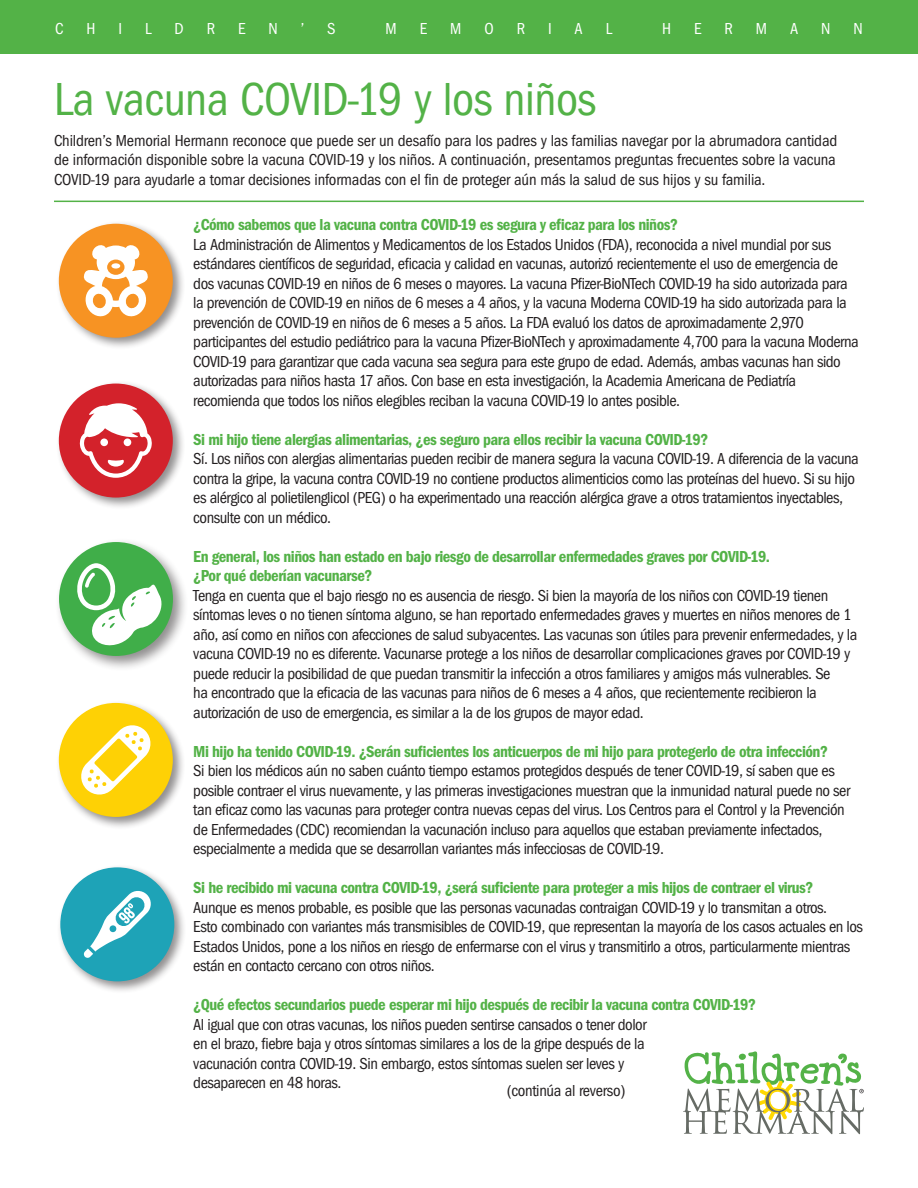
<style>
.page{position:relative;width:918px;height:1188px;background:#fff}
.page>*{position:absolute;margin:0;border:0;box-sizing:border-box;transform-origin:0 0}
.t1{font:48px "Franklin Got Cd ITC";letter-spacing:-.01em;color:#53b247}
.t2{font:16.5px/19.5px "Franklin Got Cd ITC";letter-spacing:-.03em;color:#231f20}
.t3{font:600 16.5px "Franklin Got Cd ITC";letter-spacing:-.03em;color:#53b247}
.t4{font:16.5px "Franklin Got Cd ITC";color:#fff}
</style>
<div class="page">
<div style="left:0;top:0;width:918px;height:54px;background:#53b247"></div>
<svg style="left:683px;top:1051px;width:181px;height:83px"></svg>
<hr style="left:54px;top:201px;width:810px;height:1px;background:#53b247">
<div style="left:57px;top:864px;width:130px;height:130px;background:#231f20;opacity:.5"></div>
<div style="left:60px;top:867px;width:114px;height:114px;background:#1ea3b7;border-radius:50%"></div>
<svg style="left:84px;top:891px;width:67px;height:67px"></svg>
<div style="left:55px;top:700px;width:131px;height:130px;background:#231f20;opacity:.5"></div>
<div style="left:59px;top:703px;width:114px;height:114px;background:#fed105;border-radius:50%"></div>
<svg style="left:81px;top:725px;width:70px;height:70px"></svg>
<div style="left:55px;top:380px;width:131px;height:130px;background:#231f20;opacity:.5"></div>
<div style="left:59px;top:384px;width:114px;height:114px;background:#d3222b;border-radius:50%"></div>
<svg style="left:79px;top:403px;width:73px;height:75px"></svg>
<div style="left:55px;top:220px;width:131px;height:130px;background:#231f20;opacity:.5"></div>
<div style="left:59px;top:224px;width:114px;height:114px;background:#f79323;border-radius:50%"></div>
<svg style="left:83px;top:245px;width:65px;height:72px"></svg>
<div style="left:55px;top:538px;width:134px;height:134px;background:#231f20;opacity:.5"></div>
<div style="left:59px;top:542px;width:114px;height:114px;background:#40ae49;border-radius:50%"></div>
<svg style="left:76px;top:563px;width:87px;height:85px"></svg>
<p class="t4" style="left:55px;top:19px;width:10px">C</p>
<p class="t4" style="left:87px;top:19px;width:10px">H</p>
<p class="t4" style="left:119px;top:19px;width:5px">I</p>
<p class="t4" style="left:145px;top:19px;width:8px">L</p>
<p class="t4" style="left:175px;top:19px;width:11px">D</p>
<p class="t4" style="left:207px;top:19px;width:10px">R</p>
<p class="t4" style="left:238px;top:19px;width:9px">E</p>
<p class="t4" style="left:269px;top:19px;width:11px">N</p>
<p class="t4" style="left:301px;top:19px;width:5px">’</p>
<p class="t4" style="left:327px;top:19px;width:10px">S</p>
<p class="t4" style="left:386px;top:19px;width:13px">M</p>
<p class="t4" style="left:420px;top:19px;width:9px">E</p>
<p class="t4" style="left:450px;top:19px;width:13px">M</p>
<p class="t4" style="left:484px;top:19px;width:11px">O</p>
<p class="t4" style="left:517px;top:19px;width:10px">R</p>
<p class="t4" style="left:548px;top:19px;width:5px">I</p>
<p class="t4" style="left:575px;top:19px;width:10px">A</p>
<p class="t4" style="left:606px;top:19px;width:8px">L</p>
<p class="t4" style="left:662px;top:19px;width:10px">H</p>
<p class="t4" style="left:694px;top:19px;width:9px">E</p>
<p class="t4" style="left:725px;top:19px;width:10px">R</p>
<p class="t4" style="left:756px;top:19px;width:13px">M</p>
<p class="t4" style="left:790px;top:19px;width:10px">A</p>
<p class="t4" style="left:821px;top:19px;width:11px">N</p>
<p class="t4" style="left:853px;top:19px;width:11px">N</p>
<p class="t1" style="left:54px;top:71px;width:544px">La vacuna COVID-19 y los niños</p>
<p class="t2" style="left:54px;top:130px;width:785px;text-align:justify">Children’s Memorial Hermann reconoce que puede ser un desafío para los padres y las familias navegar por la abrumadora cantidad de información disponible sobre la vacuna COVID-19 y los niños. A continuación, presentamos preguntas frecuentes sobre la vacuna COVID-19 para ayudarle a tomar decisiones informadas con el fin de proteger aún más la salud de sus hijos y su familia.</p>
<p class="t3" style="left:193px;top:215px;width:486px">¿Cómo sabemos que la vacuna contra COVID-19 es segura y eficaz para los niños?</p>
<p class="t2" style="left:193px;top:234px;width:646px">La Administración de Alimentos y Medicamentos de los Estados Unidos (FDA), reconocida a nivel mundial por sus estándares científicos de seguridad, eficacia y calidad en vacunas, autorizó recientemente el uso de emergencia de</p>
<p class="t2" style="left:193px;top:273px;width:656px">dos vacunas COVID-19 en niños de 6 meses o mayores. La vacuna Pfizer-BioNTech COVID-19 ha sido autorizada para</p>
<p class="t2" style="left:193px;top:293px;width:655px">la prevención de COVID-19 en niños de 6 meses a 4 años, y la vacuna Moderna COVID-19 ha sido autorizada para la</p>
<p class="t2" style="left:193px;top:312px;width:612px">prevención de COVID-19 en niños de 6 meses a 5 años. La FDA evaluó los datos de aproximadamente 2,970</p>
<p class="t2" style="left:193px;top:332px;width:667px">participantes del estudio pediátrico para la vacuna Pfizer-BioNTech y aproximadamente 4,700 para la vacuna Moderna<br>COVID-19 para garantizar que cada vacuna sea segura para este grupo de edad. Además, ambas vacunas han sido autorizadas para niños hasta 17 años. Con base en esta investigación, la Academia Americana de Pediatría</p>
<p class="t2" style="left:193px;top:390px;width:488px">recomienda que todos los niños elegibles reciban la vacuna COVID-19 lo antes posible.</p>
<p class="t3" style="left:193px;top:430px;width:516px">Si mi hijo tiene alergias alimentarias, ¿es seguro para ellos recibir la vacuna COVID-19?</p>
<p class="t2" style="left:193px;top:449px;width:667px">Sí. Los niños con alergias alimentarias pueden recibir de manera segura la vacuna COVID-19. A diferencia de la vacuna contra la gripe, la vacuna contra COVID-19 no contiene productos alimenticios como las proteínas del huevo. Si su hijo es alérgico al polietilenglicol (PEG) o ha experimentado una reacción alérgica grave a otros tratamientos inyectables, consulte con un médico.</p>
<p class="t3" style="left:193px;top:547px;width:578px">En general, los niños han estado en bajo riesgo de desarrollar enfermedades graves por COVID-19.</p>
<p class="t3" style="left:193px;top:566px;width:181px">¿Por qué deberían vacunarse?</p>
<p class="t2" style="left:193px;top:585px;width:665px">Tenga en cuenta que el bajo riesgo no es ausencia de riesgo. Si bien la mayoría de los niños con COVID-19 tienen síntomas leves o no tienen síntoma alguno, se han reportado enfermedades graves y muertes en niños menores de 1 año, así como en niños con afecciones de salud subyacentes. Las vacunas son útiles para prevenir enfermedades, y la vacuna COVID-19 no es diferente. Vacunarse protege a los niños de desarrollar complicaciones graves por COVID-19 y puede reducir la posibilidad de que puedan transmitir la infección a otros familiares y amigos más vulnerables. Se</p>
<p class="t2" style="left:193px;top:683px;width:625px">ha encontrado que la eficacia de las vacunas para niños de 6 meses a 4 años, que recientemente recibieron la</p>
<p class="t2" style="left:193px;top:702px;width:452px">autorización de uso de emergencia, es similar a la de los grupos de mayor edad.</p>
<p class="t3" style="left:193px;top:742px;width:636px">Mi hijo ha tenido COVID-19. ¿Serán suficientes los anticuerpos de mi hijo para protegerlo de otra infección?</p>
<p class="t2" style="left:193px;top:761px;width:658px">Si bien los médicos aún no saben cuánto tiempo estamos protegidos después de tener COVID-19, sí saben que es posible contraer el virus nuevamente, y las primeras investigaciones muestran que la inmunidad natural puede no ser tan eficaz como las vacunas para proteger contra nuevas cepas del virus. Los Centros para el Control y la Prevención</p>
<p class="t2" style="left:193px;top:819px;width:631px">de Enfermedades (CDC) recomiendan la vacunación incluso para aquellos que estaban previamente infectados,</p>
<p class="t2" style="left:193px;top:839px;width:472px">especialmente a medida que se desarrollan variantes más infecciosas de COVID-19.</p>
<p class="t3" style="left:193px;top:878px;width:621px">Si he recibido mi vacuna contra COVID-19, ¿será suficiente para proteger a mis hijos de contraer el virus?</p>
<p class="t2" style="left:193px;top:897px;width:635px">Aunque es menos probable, es posible que las personas vacunadas contraigan COVID-19 y lo transmitan a otros.</p>
<p class="t2" style="left:193px;top:917px;width:671px">Esto combinado con variantes más transmisibles de COVID-19, que representan la mayoría de los casos actuales en los<br>Estados Unidos, pone a los niños en riesgo de enfermarse con el virus y transmitirlo a otros, particularmente mientras están en contacto cercano con otros niños.</p>
<p class="t3" style="left:193px;top:995px;width:564px">¿Qué efectos secundarios puede esperar mi hijo después de recibir la vacuna contra COVID-19?</p>
<p class="t2" style="left:193px;top:1014px;width:455px">Al igual que con otras vacunas, los niños pueden sentirse cansados o tener dolor</p>
<p class="t2" style="left:193px;top:1034px;width:453px">en el brazo, fiebre baja y otros síntomas similares a los de la gripe después de la</p>
<p class="t2" style="left:193px;top:1053px;width:432px">vacunación contra COVID-19. Sin embargo, estos síntomas suelen ser leves y</p>
<p class="t2" style="left:193px;top:1073px;width:150px">desaparecen en 48 horas.</p>
<p class="t2" style="left:507px;top:1081px;width:120px">(continúa al reverso)</p>
</div>
